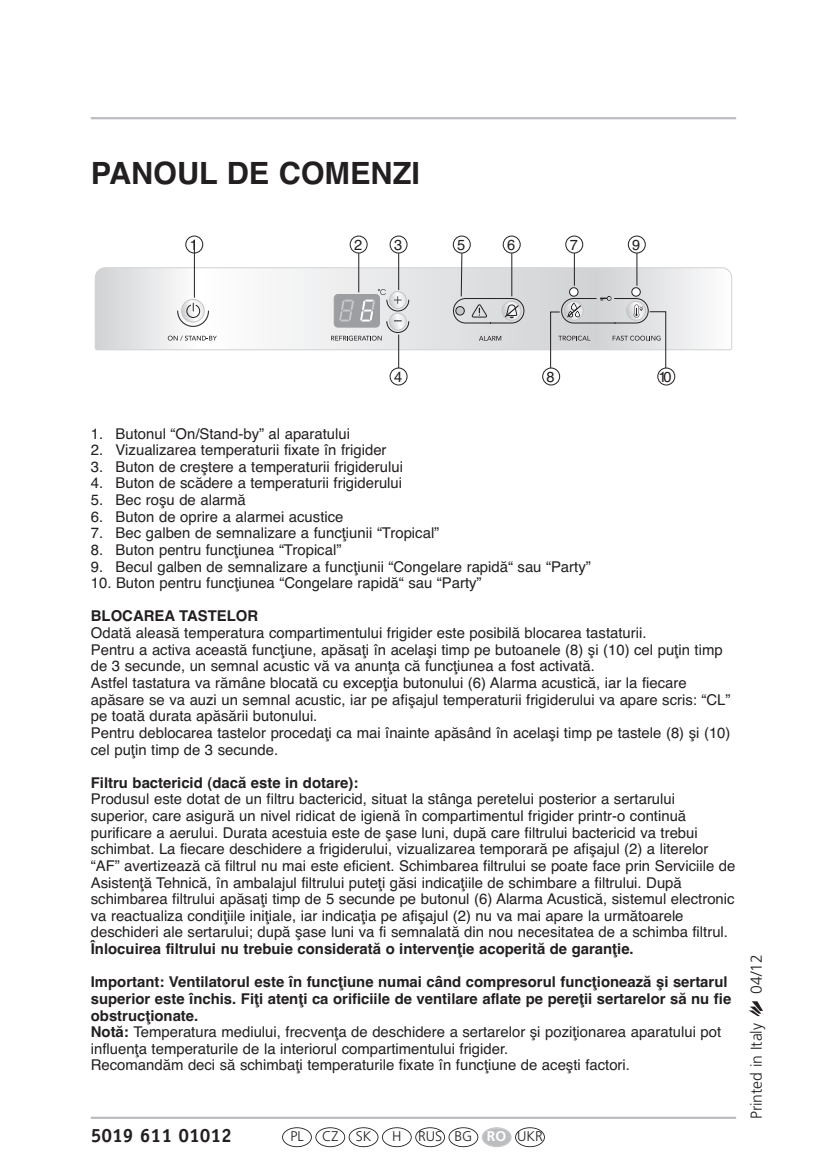
<style>
.page{position:relative;width:827px;height:1167px;background:#fff}
.page>*{position:absolute;margin:0;border:0;box-sizing:border-box;transform-origin:0 0}
.t1{font:700 30.62px "Helvetica";color:#231f20}
.t2{font:700 19.25px "Officina Sans";color:#231f20}
.t3{font:300 15.75px "Frutiger";color:#231f20}
.t4{font:14.88px/16.6px "Helvetica";color:#231f20}
.t5{font:700 14.88px "Helvetica";color:#231f20}
.t6{font:14.7px "Helvetica";color:#231f20}
.t7{font:300 14px "Frutiger";color:#231f20}
.s1{font-weight:700}
.s2{font-weight:700;color:#fff}
</style>
<div class="page">
<hr style="left:91px;top:117px;width:645px;height:2px;background:#bcbdc0">
<div style="left:542px;top:368px;width:18px;height:17px;border:1px solid #231f20;border-radius:50%"></div>
<div style="left:657px;top:368px;width:18px;height:17px;border:1px solid #231f20;border-radius:50%"></div>
<div style="left:390px;top:368px;width:17px;height:17px;border:1px solid #231f20;border-radius:50%"></div>
<div style="left:389px;top:236px;width:18px;height:17px;border:1px solid #231f20;border-radius:50%"></div>
<div style="left:350px;top:236px;width:17px;height:17px;border:1px solid #231f20;border-radius:50%"></div>
<div style="left:185px;top:236px;width:18px;height:17px;border:1px solid #231f20;border-radius:50%"></div>
<div style="left:453px;top:236px;width:17px;height:17px;border:1px solid #231f20;border-radius:50%"></div>
<div style="left:503px;top:236px;width:17px;height:17px;border:1px solid #231f20;border-radius:50%"></div>
<div style="left:565px;top:236px;width:18px;height:17px;border:1px solid #231f20;border-radius:50%"></div>
<div style="left:628px;top:236px;width:17px;height:17px;border:1px solid #231f20;border-radius:50%"></div>
<hr style="left:194px;top:240px;width:1px;height:58px;background:#231f20">
<svg style="left:95px;top:252px;width:636px;height:117px"></svg>
<hr style="left:511px;top:253px;width:1px;height:43px;background:#231f20">
<hr style="left:91px;top:1116px;width:645px;height:3px;background:#bcbdc0">
<div style="left:515px;top:1127px;width:30px;height:20px;border:2px solid #231f20;border-radius:50%"></div>
<div style="left:482px;top:1128px;width:28px;height:18px;background:#bcbdc0;border-radius:50%"></div>
<div style="left:482px;top:1127px;width:29px;height:20px;border:2px solid #bcbdc0;border-radius:50%"></div>
<div style="left:448px;top:1127px;width:30px;height:20px;border:2px solid #231f20;border-radius:50%"></div>
<div style="left:415px;top:1127px;width:30px;height:20px;border:2px solid #231f20;border-radius:50%"></div>
<div style="left:382px;top:1127px;width:29px;height:20px;border:2px solid #231f20;border-radius:50%"></div>
<div style="left:348px;top:1127px;width:30px;height:20px;border:2px solid #231f20;border-radius:50%"></div>
<div style="left:315px;top:1127px;width:30px;height:20px;border:2px solid #231f20;border-radius:50%"></div>
<div style="left:282px;top:1127px;width:30px;height:20px;border:2px solid #231f20;border-radius:50%"></div>
<svg style="left:749px;top:1001px;width:14px;height:15px"></svg>
<h1 class="t1" style="left:91px;top:162px;width:330px">PANOUL DE COMENZI</h1>
<p class="t6" style="left:190px;top:240px;width:10px">1</p>
<p class="t6" style="left:354px;top:240px;width:10px">2</p>
<p class="t6" style="left:394px;top:240px;width:10px">3</p>
<p class="t6" style="left:457px;top:240px;width:10px">5</p>
<p class="t6" style="left:507px;top:240px;width:10px">6</p>
<p class="t6" style="left:569px;top:240px;width:10px">7</p>
<p class="t6" style="left:632px;top:240px;width:10px">9</p>
<p class="t6" style="left:394px;top:372px;width:10px">4</p>
<p class="t6" style="left:546px;top:372px;width:10px">8</p>
<p class="t6" style="left:658px;top:372px;width:15px">10</p>
<p class="t4" style="left:91px;top:426px;width:261px">1. Butonul “On/Stand-by” al aparatului</p>
<p class="t4" style="left:91px;top:443px;width:297px">2. Vizualizarea temperaturii fixate în frigider</p>
<p class="t4" style="left:91px;top:460px;width:313px">3. Buton de creştere a temperaturii frigiderului</p>
<p class="t4" style="left:91px;top:476px;width:313px">4. Buton de scădere a temperaturii frigiderului</p>
<p class="t4" style="left:91px;top:493px;width:156px">5. Bec roşu de alarmă</p>
<p class="t4" style="left:91px;top:509px;width:254px">6. Buton de oprire a alarmei acustice</p>
<p class="t4" style="left:91px;top:526px;width:350px">7. Bec galben de semnalizare a funcţiunii “Tropical”</p>
<p class="t4" style="left:91px;top:543px;width:252px">8. Buton pentru funcţiunea “Tropical”</p>
<p class="t4" style="left:91px;top:559px;width:501px">9. Becul galben de semnalizare a funcţiunii “Congelare rapidă“ sau “Party”</p>
<p class="t4" style="left:91px;top:576px;width:392px">10. Buton pentru funcţiunea “Congelare rapidă“ sau “Party”</p>
<p class="t5" style="left:91px;top:611px;width:169px">BLOCAREA TASTELOR</p>
<p class="t4" style="left:91px;top:626px;width:641px">Odată aleasă temperatura compartimentului frigider este posibilă blocarea tastaturii.<br>Pentru a activa această funcţiune, apăsaţi în acelaşi timp pe butoanele (8) şi (10) cel puţin timp de 3 secunde, un semnal acustic vă va anunţa că funcţiunea a fost activată.<br>Astfel tastatura va rămâne blocată cu excepţia butonului (6) Alarma acustică, iar la fiecare apăsare se va auzi un semnal acustic, iar pe afişajul temperaturii frigiderului va apare scris: “CL” pe toată durata apăsării butonului.<br>Pentru deblocarea tastelor procedaţi ca mai înainte apăsând în acelaşi timp pe tastele (8) şi (10) cel puţin timp de 3 secunde.</p>
<p class="t5" style="left:91px;top:777px;width:269px">Filtru bactericid (dacă este in dotare):</p>
<p class="t4" style="left:91px;top:792px;width:646px">Produsul este dotat de un filtru bactericid, situat la stânga peretelui posterior a sertarului superior, care asigură un nivel ridicat de igienă în compartimentul frigider printr-o continuă purificare a aerului. Durata acestuia este de şase luni, după care filtrului bactericid va trebui schimbat. La fiecare deschidere a frigiderului, vizualizarea temporară pe afişajul (2) a literelor “AF” avertizează că filtrul nu mai este eficient. Schimbarea filtrului se poate face prin Serviciile de Asistenţă Tehnică, în ambalajul filtrului puteţi găsi indicaţiile de schimbare a filtrului. După schimbarea filtrului apăsaţi timp de 5 secunde pe butonul (6) Alarma Acustică, sistemul electronic va reactualiza condiţiile iniţiale, iar indicaţia pe afişajul (2) nu va mai apare la următoarele deschideri ale sertarului; după şase luni va fi semnalată din nou necesitatea de a schimba filtrul.</p>
<p class="t5" style="left:91px;top:943px;width:544px">Înlocuirea filtrului nu trebuie considerată o intervenţie acoperită de garanţie.</p>
<p class="t4" style="left:91px;top:975px;width:642px"><span class="s1">Important: Ventilatorul este în funcţiune numai când compresorul funcţionează şi sertarul superior este închis. Fiţi atenţi ca orificiile de ventilare aflate pe pereţii sertarelor să nu fie obstrucţionate.<br>Notă:</span> Temperatura mediului, frecvenţa de deschidere a sertarelor şi poziţionarea aparatului pot influenţa temperaturile de la interiorul compartimentului frigider.<br>Recomandăm deci să schimbaţi temperaturile fixate în funcţiune de aceşti factori.</p>
<p class="t2" style="left:91px;top:1128px;width:142px">5019 611 01012</p>
<p class="t7" style="left:290px;top:1131px;width:15px">PL</p>
<p class="t7" style="left:322px;top:1131px;width:51px">CZ SK</p>
<p class="t7" style="left:392px;top:1131px;width:152px">H RUS BG <span class="s2">RO</span> UKR</p>
<p class="t3" style="left:750px;top:994px;width:41px;rotate:-90deg">04/12</p>
<p class="t3" style="left:750px;top:1119px;width:98px;rotate:-90deg">Printed in Italy</p>
</div>
